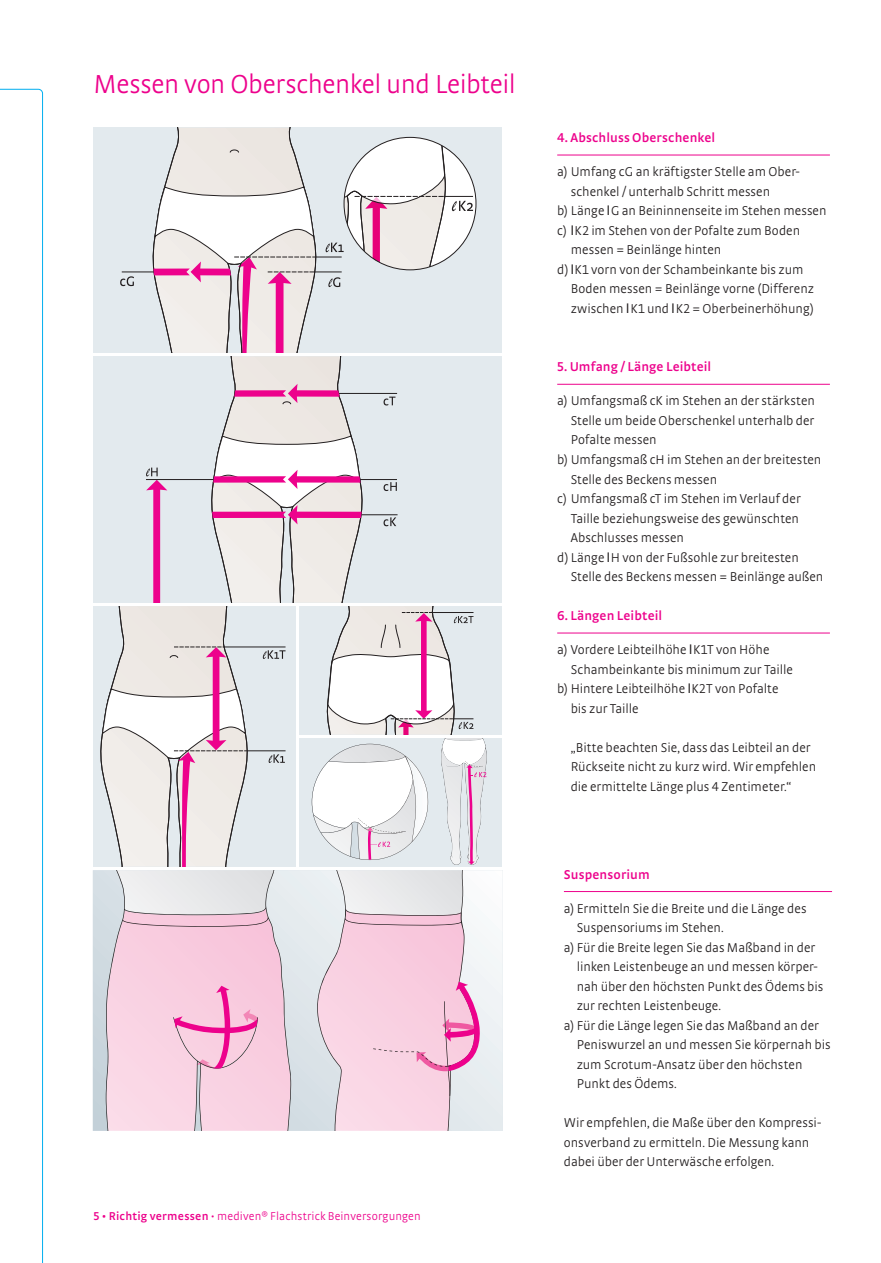
<style>
.page{position:relative;width:881px;height:1263px;background:#fff}
.page>*{position:absolute;margin:0;border:0;box-sizing:border-box;transform-origin:0 0}
.Inhalt_medi_Titel_A6_18_25_19_50_magenta{font:300 27.3px "medi Strada Pro";letter-spacing:-.015em;color:#ed028c}
.Katalog_Inhalt_medi_Fliesstext_9_00_10_0{font:300 13.5px/19.5px "medi Strada Pro";color:#231f20}
.Katalog_Inhalt_medi_Einleitungstext_9_00{font:600 13.5px "medi Strada Pro";letter-spacing:.005em;color:#ed028c}
.Pagina_01_medi_Pagina_L_8_00{font:300 12px "medi Strada Pro";letter-spacing:.01em;color:#ed028c}
.s1{font-weight:600}
.s2{font-family:"Myriad Pro";font-weight:400}
</style>
<div class="page">
<div style="left:93px;top:128px;width:408px;height:225px;background:#e3eaee"></div>
<div style="left:93px;top:606px;width:202px;height:261px;background:#e3eaee"></div>
<svg style="left:93px;top:870px;width:409px;height:261px"></svg>
<div style="left:298px;top:606px;width:203px;height:129px;background:#e3eaee"></div>
<div style="left:93px;top:356px;width:408px;height:247px;background:#e3eaee"></div>
<hr style="left:557px;top:384px;width:272px;height:1px;background:#ed028c">
<hr style="left:557px;top:155px;width:272px;height:1px;background:#ed028c">
<hr style="left:557px;top:633px;width:272px;height:1px;background:#ed028c">
<hr style="left:563px;top:891px;width:268px;height:1px;background:#ed028c">
<div style="left:298px;top:738px;width:203px;height:129px;background:#e3eaee"></div>
<svg style="left:98px;top:128px;width:388px;height:1003px"></svg>
<svg style="left:0;top:89px;width:43px;height:1174px"></svg>
<p class="Inhalt_medi_Titel_A6_18_25_19_50_magenta" style="left:94px;top:68px;width:423px">Messen von Oberschenkel und Leibteil</p>
<p class="Pagina_01_medi_Pagina_L_8_00" style="left:94px;top:1209px;width:328px"><span class="s1">5 • Richtig vermessen</span> • mediven® Flachstrick Beinversorgungen</p>
<p class="Katalog_Inhalt_medi_Einleitungstext_9_00" style="left:557px;top:129px;width:159px">4. Abschluss Oberschenkel</p>
<p class="Katalog_Inhalt_medi_Fliesstext_9_00_10_0" style="left:570px;top:162px;width:231px;text-indent:-14px">a) Umfang cG an kräftigster Stelle am Ober&shy;schenkel / unterhalb Schritt messen</p>
<p class="Katalog_Inhalt_medi_Fliesstext_9_00_10_0" style="left:557px;top:201px;width:271px">b) Länge <span class="s2">l</span>G an Beininnenseite im Stehen messen</p>
<p class="Katalog_Inhalt_medi_Fliesstext_9_00_10_0" style="left:570px;top:220px;width:231px;text-indent:-14px">c) <span class="s2">l</span>K2 im Stehen von der Pofalte zum Boden messen = Beinlänge hinten</p>
<p class="Katalog_Inhalt_medi_Fliesstext_9_00_10_0" style="left:570px;top:259px;width:245px;text-indent:-14px">d) <span class="s2">l</span>K1 vorn von der Schambeinkante bis zum<br>Boden messen = Beinlänge vorne (Differenz zwischen <span class="s2">l</span>K1 und <span class="s2">l</span>K2 = Oberbeinerhöhung)</p>
<p class="Katalog_Inhalt_medi_Einleitungstext_9_00" style="left:557px;top:358px;width:155px">5. Umfang / Länge Leibteil</p>
<p class="Katalog_Inhalt_medi_Fliesstext_9_00_10_0" style="left:570px;top:391px;width:246px;text-align:justify;text-indent:-14px">a) Umfangsmaß cK im Stehen an der stärksten Stelle um beide Oberschenkel unterhalb der Pofalte messen</p>
<p class="Katalog_Inhalt_medi_Fliesstext_9_00_10_0" style="left:570px;top:450px;width:252px;text-indent:-14px">b) Umfangsmaß cH im Stehen an der breitesten<br>Stelle des Beckens messen</p>
<p class="Katalog_Inhalt_medi_Fliesstext_9_00_10_0" style="left:570px;top:489px;width:231px;text-align:justify;text-indent:-14px">c) Umfangsmaß cT im Stehen im Verlauf der Taille beziehungsweise des gewünschten Abschlusses messen</p>
<p class="Katalog_Inhalt_medi_Fliesstext_9_00_10_0" style="left:570px;top:547px;width:254px;text-indent:-14px">d) Länge <span class="s2">l</span>H von der Fußsohle zur breitesten<br>Stelle des Beckens messen = Beinlänge außen</p>
<p class="Katalog_Inhalt_medi_Einleitungstext_9_00" style="left:557px;top:607px;width:106px">6. Längen Leibteil</p>
<p class="Katalog_Inhalt_medi_Fliesstext_9_00_10_0" style="left:570px;top:640px;width:224px;text-indent:-14px">a) Vordere Leibteilhöhe <span class="s2">l</span>K1T von Höhe<br>Schambeinkante bis minimum zur Taille</p>
<p class="Katalog_Inhalt_medi_Fliesstext_9_00_10_0" style="left:570px;top:679px;width:209px;text-indent:-14px">b) Hintere Leibteilhöhe <span class="s2">l</span>K2T von Pofalte bis zur Taille</p>
<p class="Katalog_Inhalt_medi_Fliesstext_9_00_10_0" style="left:570px;top:737px;width:247px">„Bitte beachten Sie, dass das Leibteil an der<br>Rückseite nicht zu kurz wird. Wir empfehlen die ermittelte Länge plus 4 Zentimeter.“</p>
<p class="Katalog_Inhalt_medi_Einleitungstext_9_00" style="left:563px;top:865px;width:87px">Suspensorium</p>
<p class="Katalog_Inhalt_medi_Fliesstext_9_00_10_0" style="left:576px;top:898px;width:231px;text-indent:-13px">a) Ermitteln Sie die Breite und die Länge des<br>Suspensoriums im Stehen.</p>
<p class="Katalog_Inhalt_medi_Fliesstext_9_00_10_0" style="left:576px;top:937px;width:248px;text-indent:-13px">a) Für die Breite legen Sie das Maßband in der linken Leistenbeuge an und messen körper&shy;nah über den höchsten Punkt des Ödems bis zur rechten Leistenbeuge.</p>
<p class="Katalog_Inhalt_medi_Fliesstext_9_00_10_0" style="left:576px;top:1015px;width:255px;text-indent:-13px">a) Für die Länge legen Sie das Maßband an der Peniswurzel an und messen Sie körpernah bis zum Scrotum-Ansatz über den höchsten Punkt des Ödems.</p>
<p class="Katalog_Inhalt_medi_Fliesstext_9_00_10_0" style="left:563px;top:1113px;width:259px">Wir empfehlen, die Maße über den Kompressi&shy;onsverband zu ermitteln. Die Messung kann dabei über der Unterwäsche erfolgen.</p>
</div>
